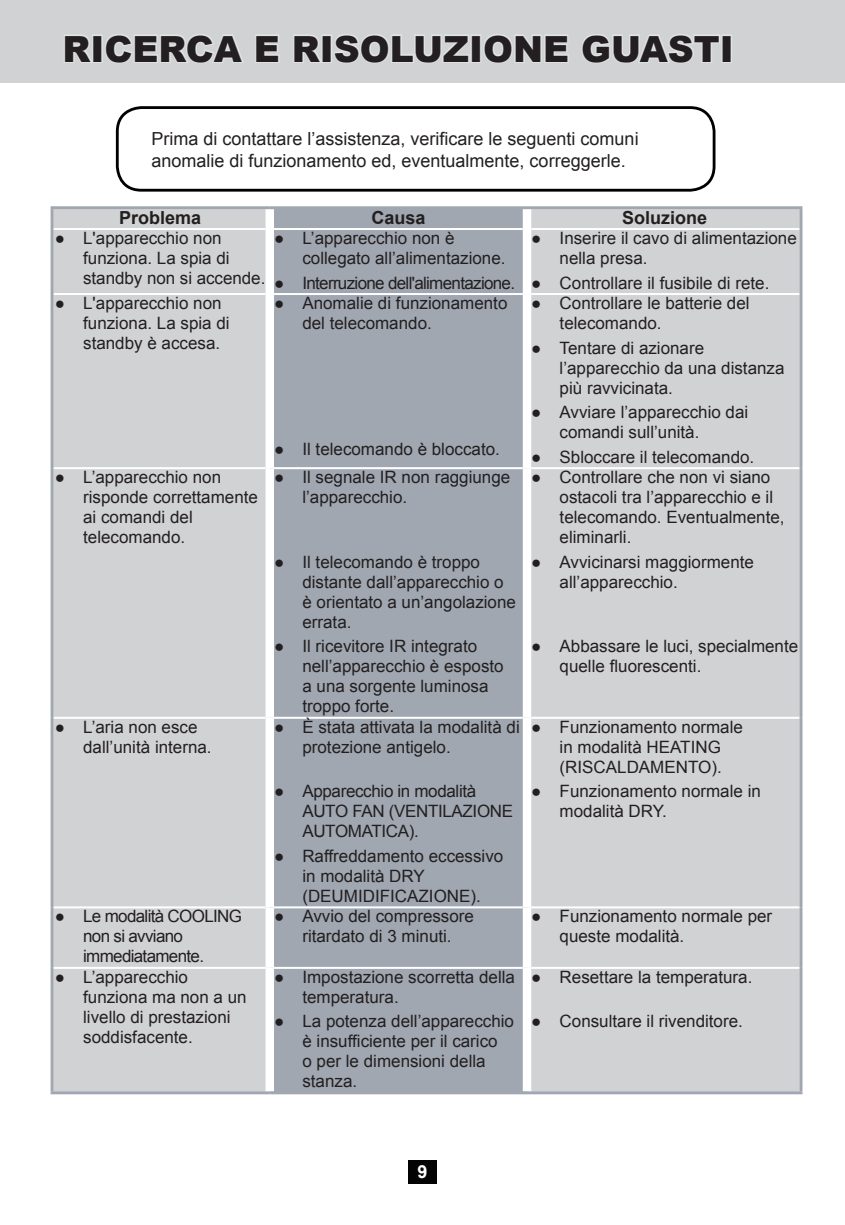
<style>
.page{position:relative;width:845px;height:1225px;background:#fff}
.page>*{position:absolute;margin:0;border:0;box-sizing:border-box;transform-origin:0 0}
.t1{font:900 36px "Arial";color:#231f20}
.t2{font:18px/22px "Arial";color:#231f20}
.t3{font:700 18px "Arial";color:#231f20}
.t4{font:700 18px "Arial";color:#fff}
.t5{font:17px/20px "Arial";color:#231f20}
.t6{font:17px/20px "Arial";letter-spacing:-.04em;color:#231f20}
.t7{font:17px/20px "Arial";letter-spacing:-.02em;color:#231f20}
</style>
<div class="page">
<div style="left:408px;top:1160px;width:29px;height:23px;background:#030303"></div>
<div style="left:0;top:0;width:845px;height:83px;background:#d1d2d4"></div>
<svg style="left:64px;top:35px;width:28px;height:28px"></svg>
<div style="left:92px;top:34px;width:11px;height:29px;border:3px solid #e1e2e4"></div>
<svg style="left:105px;top:34px;width:139px;height:29px"></svg>
<svg style="left:255px;top:35px;width:24px;height:28px"></svg>
<svg style="left:293px;top:35px;width:28px;height:28px"></svg>
<div style="left:321px;top:34px;width:11px;height:29px;border:3px solid #e1e2e4"></div>
<svg style="left:334px;top:34px;width:135px;height:29px"></svg>
<div style="left:470px;top:34px;width:11px;height:29px;border:3px solid #e1e2e4"></div>
<svg style="left:483px;top:34px;width:86px;height:29px"></svg>
<svg style="left:581px;top:34px;width:139px;height:29px"></svg>
<div style="left:721px;top:34px;width:11px;height:29px;border:3px solid #e1e2e4"></div>
<div style="left:53px;top:209px;width:746px;height:882px;background:#d1d2d4"></div>
<div style="left:274px;top:209px;width:249px;height:882px;background:#a0a7b1"></div>
<hr style="left:53px;top:228px;width:212px;height:2px;background:#fff">
<hr style="left:274px;top:228px;width:249px;height:2px;background:#fff">
<hr style="left:531px;top:228px;width:268px;height:2px;background:#fff">
<hr style="left:53px;top:293px;width:212px;height:2px;background:#fff">
<hr style="left:274px;top:293px;width:249px;height:2px;background:#fff">
<hr style="left:531px;top:293px;width:268px;height:2px;background:#fff">
<hr style="left:53px;top:467px;width:212px;height:2px;background:#fff">
<hr style="left:274px;top:467px;width:249px;height:2px;background:#fff">
<hr style="left:531px;top:467px;width:268px;height:2px;background:#fff">
<hr style="left:53px;top:717px;width:212px;height:2px;background:#fff">
<hr style="left:274px;top:717px;width:249px;height:2px;background:#fff">
<hr style="left:531px;top:717px;width:268px;height:2px;background:#fff">
<hr style="left:53px;top:906px;width:212px;height:2px;background:#fff">
<hr style="left:274px;top:906px;width:249px;height:2px;background:#fff">
<hr style="left:531px;top:906px;width:268px;height:2px;background:#fff">
<hr style="left:53px;top:967px;width:212px;height:2px;background:#fff">
<hr style="left:274px;top:967px;width:249px;height:2px;background:#fff">
<hr style="left:531px;top:967px;width:268px;height:2px;background:#fff">
<div style="left:265px;top:209px;width:9px;height:20px;background:#fff"></div>
<div style="left:523px;top:209px;width:8px;height:20px;background:#fff"></div>
<div style="left:265px;top:229px;width:9px;height:65px;background:#fff"></div>
<div style="left:523px;top:229px;width:8px;height:65px;background:#fff"></div>
<div style="left:265px;top:294px;width:9px;height:174px;background:#fff"></div>
<div style="left:523px;top:294px;width:8px;height:174px;background:#fff"></div>
<div style="left:265px;top:468px;width:9px;height:250px;background:#fff"></div>
<div style="left:523px;top:468px;width:8px;height:250px;background:#fff"></div>
<div style="left:265px;top:718px;width:9px;height:189px;background:#fff"></div>
<div style="left:523px;top:718px;width:8px;height:189px;background:#fff"></div>
<div style="left:265px;top:907px;width:9px;height:61px;background:#fff"></div>
<div style="left:523px;top:907px;width:8px;height:61px;background:#fff"></div>
<div style="left:265px;top:968px;width:9px;height:123px;background:#fff"></div>
<div style="left:523px;top:968px;width:8px;height:123px;background:#fff"></div>
<hr style="left:51px;top:206px;width:219px;height:3px;background:#a0a7b1">
<hr style="left:51px;top:209px;width:2px;height:20px;background:#a0a7b1">
<hr style="left:270px;top:206px;width:257px;height:3px;background:#a0a7b1">
<hr style="left:527px;top:206px;width:275px;height:3px;background:#a0a7b1">
<hr style="left:799px;top:209px;width:3px;height:20px;background:#a0a7b1">
<hr style="left:51px;top:229px;width:2px;height:65px;background:#a0a7b1">
<hr style="left:799px;top:229px;width:3px;height:65px;background:#a0a7b1">
<hr style="left:51px;top:294px;width:2px;height:174px;background:#a0a7b1">
<hr style="left:799px;top:294px;width:3px;height:174px;background:#a0a7b1">
<hr style="left:51px;top:468px;width:2px;height:250px;background:#a0a7b1">
<hr style="left:799px;top:468px;width:3px;height:250px;background:#a0a7b1">
<hr style="left:51px;top:718px;width:2px;height:189px;background:#a0a7b1">
<hr style="left:799px;top:718px;width:3px;height:189px;background:#a0a7b1">
<hr style="left:51px;top:907px;width:2px;height:61px;background:#a0a7b1">
<hr style="left:799px;top:907px;width:3px;height:61px;background:#a0a7b1">
<hr style="left:51px;top:968px;width:2px;height:123px;background:#a0a7b1">
<hr style="left:799px;top:968px;width:3px;height:123px;background:#a0a7b1">
<hr style="left:51px;top:1091px;width:219px;height:3px;background:#a0a7b1">
<hr style="left:270px;top:1091px;width:257px;height:3px;background:#a0a7b1">
<hr style="left:527px;top:1091px;width:275px;height:3px;background:#a0a7b1">
<div style="left:116px;top:106px;width:599px;height:86px;border:3px solid #000;border-radius:24px"></div>
<h1 class="t1" style="left:62px;top:23px;width:673px">RICERCA E RISOLUZIONE GUASTI</h1>
<p class="t2" style="left:151px;top:128px;width:489px">Prima di contattare l’assistenza, verificare le seguenti comuni anomalie di funzionamento ed, eventualmente, correggerle.</p>
<p class="t3" style="left:119px;top:205px;width:84px">Problema</p>
<p class="t3" style="left:371px;top:205px;width:56px">Causa</p>
<p class="t3" style="left:622px;top:205px;width:87px">Soluzione</p>
<p class="t5" style="left:83px;top:228px;width:184px;text-indent:-28px">● L'apparecchio non funziona. La spia di standby non si accende.</p>
<p class="t5" style="left:302px;top:228px;width:205px;text-indent:-28px">● L’apparecchio non è collegato all’alimentazione.</p>
<p class="t5" style="left:559px;top:228px;width:239px;text-indent:-28px">● Inserire il cavo di alimentazione nella presa.</p>
<p class="t5" style="left:531px;top:273px;width:240px">● Controllare il fusibile di rete.</p>
<p class="t6" style="left:274px;top:273px;width:243px">● Interruzione dell'alimentazione.</p>
<p class="t5" style="left:83px;top:293px;width:148px;text-indent:-28px">● L'apparecchio non funziona. La spia di standby è accesa.</p>
<p class="t5" style="left:302px;top:293px;width:207px;text-indent:-28px">● Anomalie di funzionamento del telecomando.</p>
<p class="t5" style="left:274px;top:439px;width:227px">● Il telecomando è bloccato.</p>
<p class="t5" style="left:83px;top:467px;width:176px;text-indent:-28px">● L’apparecchio non risponde correttamente ai comandi del telecomando.</p>
<p class="t5" style="left:302px;top:467px;width:209px;text-indent:-28px">● Il segnale IR non raggiunge l’apparecchio.</p>
<p class="t5" style="left:302px;top:552px;width:215px;text-indent:-28px">● Il telecomando è troppo distante dall’apparecchio o è orientato a un’angolazione errata.</p>
<p class="t5" style="left:302px;top:636px;width:203px;text-indent:-28px">● Il ricevitore IR integrato nell’apparecchio è esposto a una sorgente luminosa troppo forte.</p>
<p class="t5" style="left:83px;top:717px;width:130px;text-indent:-28px">● L’aria non esce dall’unità interna.</p>
<p class="t5" style="left:302px;top:717px;width:219px;text-indent:-28px">● È stata attivata la modalità di protezione antigelo.</p>
<p class="t7" style="left:302px;top:781px;width:212px;text-indent:-28px">● Apparecchio in modalità<br>AUTO FAN (VENTILAZIONE<br>AUTOMATICA).</p>
<p class="t5" style="left:302px;top:846px;width:202px;text-indent:-28px">● Raffreddamento eccessivo in modalità DRY (DEUMIDIFICAZIONE).</p>
<p class="t5" style="left:559px;top:293px;width:191px;text-indent:-28px">● Controllare le batterie del telecomando.</p>
<p class="t5" style="left:559px;top:338px;width:226px;text-indent:-28px">● Tentare di azionare l’apparecchio da una distanza più ravvicinata.</p>
<p class="t5" style="left:559px;top:402px;width:190px;text-indent:-28px">● Avviare l’apparecchio dai comandi sull’unità.</p>
<p class="t5" style="left:531px;top:447px;width:224px">● Sbloccare il telecomando.</p>
<p class="t5" style="left:559px;top:467px;width:226px;text-indent:-28px">● Controllare che non vi siano ostacoli tra l’apparecchio e il telecomando. Eventualmente, eliminarli.</p>
<p class="t5" style="left:559px;top:552px;width:196px;text-indent:-28px">● Avvicinarsi maggiormente all’apparecchio.</p>
<p class="t5" style="left:559px;top:636px;width:240px;text-indent:-28px">● Abbassare le luci, specialmente quelle fluorescenti.</p>
<p class="t5" style="left:531px;top:717px;width:213px;text-align:center">● Funzionamento normale in modalità HEATING (RISCALDAMENTO).</p>
<p class="t5" style="left:559px;top:781px;width:203px;text-indent:-28px">● Funzionamento normale in modalità DRY.</p>
<p class="t6" style="left:83px;top:906px;width:160px;text-indent:-28px">● Le modalità COOLING non si avviano immediatamente.</p>
<p class="t5" style="left:274px;top:906px;width:201px;text-align:center">● Avvio del compressore ritardato di 3 minuti.</p>
<p class="t5" style="left:559px;top:906px;width:214px;text-indent:-28px">● Funzionamento normale per queste modalità.</p>
<p class="t5" style="left:83px;top:967px;width:165px;text-indent:-28px">● L’apparecchio funziona ma non a un livello di prestazioni soddisfacente.</p>
<p class="t5" style="left:302px;top:967px;width:214px;text-indent:-28px">● Impostazione scorretta della temperatura.</p>
<p class="t5" style="left:531px;top:967px;width:223px">● Resettare la temperatura.</p>
<p class="t5" style="left:531px;top:1011px;width:213px">● Consultare il rivenditore.</p>
<p class="t5" style="left:302px;top:1011px;width:213px;text-indent:-28px">● La potenza dell’apparecchio è insufficiente per il carico<br>o per le dimensioni della stanza.</p>
<p class="t4" style="left:417px;top:1159px;width:12px">9</p>
</div>
